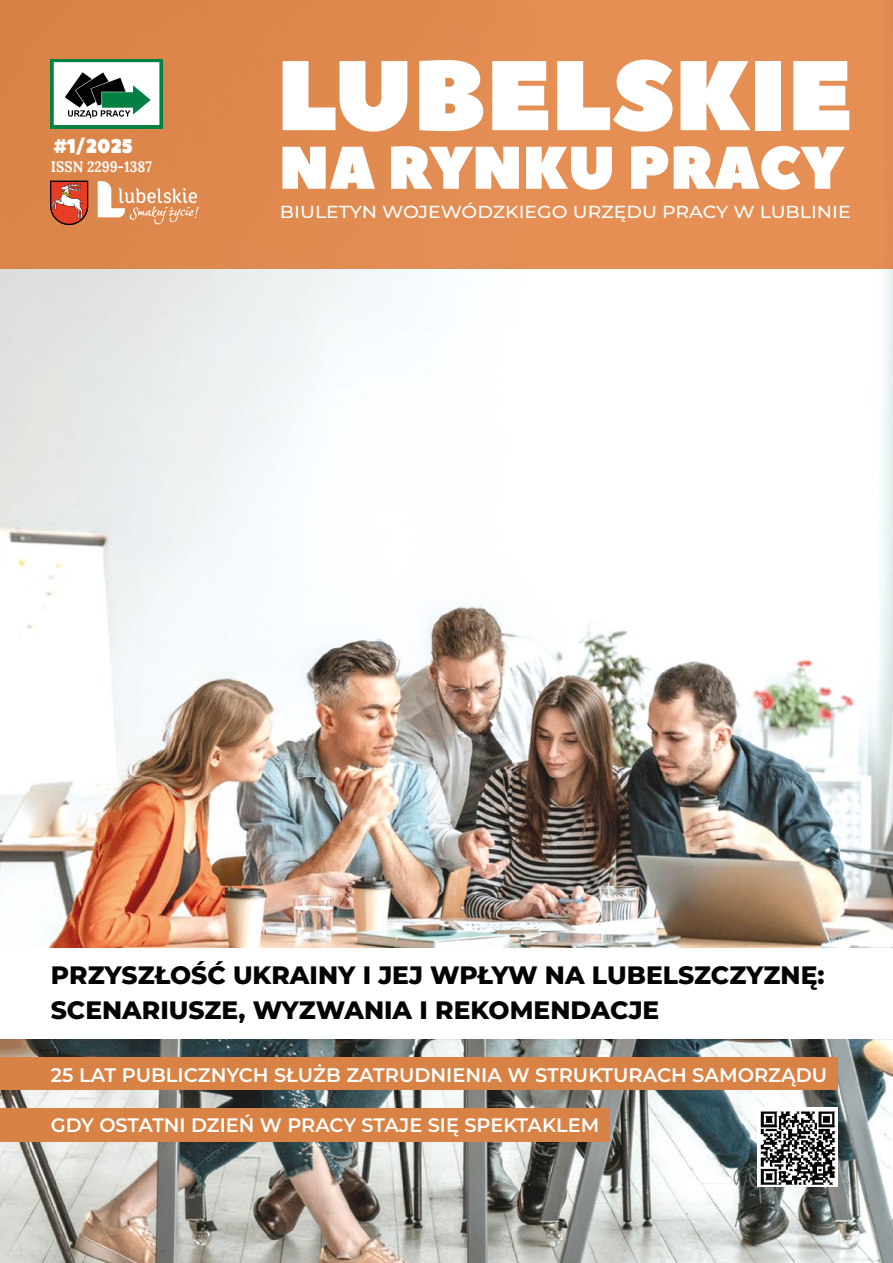
<style>
.page{position:relative;width:893px;height:1263px;background:#fff}
.page>*{position:absolute;margin:0;border:0;box-sizing:border-box;transform-origin:0 0}
.t1{font:98.7px "Peace Sans";color:#fff}
.t2{font:60px "Peace Sans";color:#fff}
.t3{font:800 25.2px/34.7px "Montserrat";color:#000}
.t4{font:19.8px "Peace Sans";color:#fff;scale:.89 1}
.t5{font:600 19.65px "Montserrat";color:#fff}
.t6{font:600 19.5px "Montserrat";color:#fff}
.t7{font:500 17.4px "Montserrat";color:#fff;scale:1.08 1}
.t8{font:700 15.15px "Lora";color:#fff;scale:.91 1}
</style>
<div class="page">
<img style="left:0;top:269px;width:893px;height:994px">
<div style="left:0;top:0;width:893px;height:269px;background:#e28d53"></div>
<img style="left:757px;top:1107px;width:81px;height:79px">
<div style="left:0;top:948px;width:893px;height:90px;background:#fff"></div>
<svg style="left:50px;top:181px;width:38px;height:44px;background:#c35944"></svg>
<svg style="left:98px;top:181px;width:101px;height:43px"></svg>
<div style="left:0;top:1057px;width:838px;height:33px;background:#d88143"></div>
<svg style="left:51px;top:59px;width:111px;height:69px"></svg>
<div style="left:54px;top:62px;width:105px;height:63px;background:#fff"></div>
<svg style="left:65px;top:72px;width:86px;height:47px"></svg>
<div style="left:0;top:1108px;width:609px;height:34px;background:#d88143"></div>
<p class="t4" style="left:54px;top:133px;width:90px">#1/2025</p>
<p class="t8" style="left:51px;top:154px;width:112px">ISSN 2299-1387</p>
<h1 class="t1" style="left:277px;top:29px;width:577px">LUBELSKIE</h1>
<h2 class="t2" style="left:279px;top:128px;width:566px">NA RYNKU PRACY</h2>
<p class="t7" style="left:280px;top:200px;width:530px">BIULETYN WOJEWÓDZKIEGO URZĘDU PRACY W LUBLINIE</p>
<p class="t3" style="left:51px;top:956px;width:775px">PRZYSZŁOŚĆ UKRAINY I JEJ WPŁYW NA LUBELSZCZYZNĘ:<br>SCENARIUSZE, WYZWANIA I REKOMENDACJE</p>
<p class="t5" style="left:51px;top:1061px;width:778px">25 LAT PUBLICZNYCH SŁUŻB ZATRUDNIENIA W STRUKTURACH SAMORZĄDU</p>
<p class="t6" style="left:51px;top:1111px;width:550px">GDY OSTATNI DZIEŃ W PRACY STAJE SIĘ SPEKTAKLEM</p>
</div>
